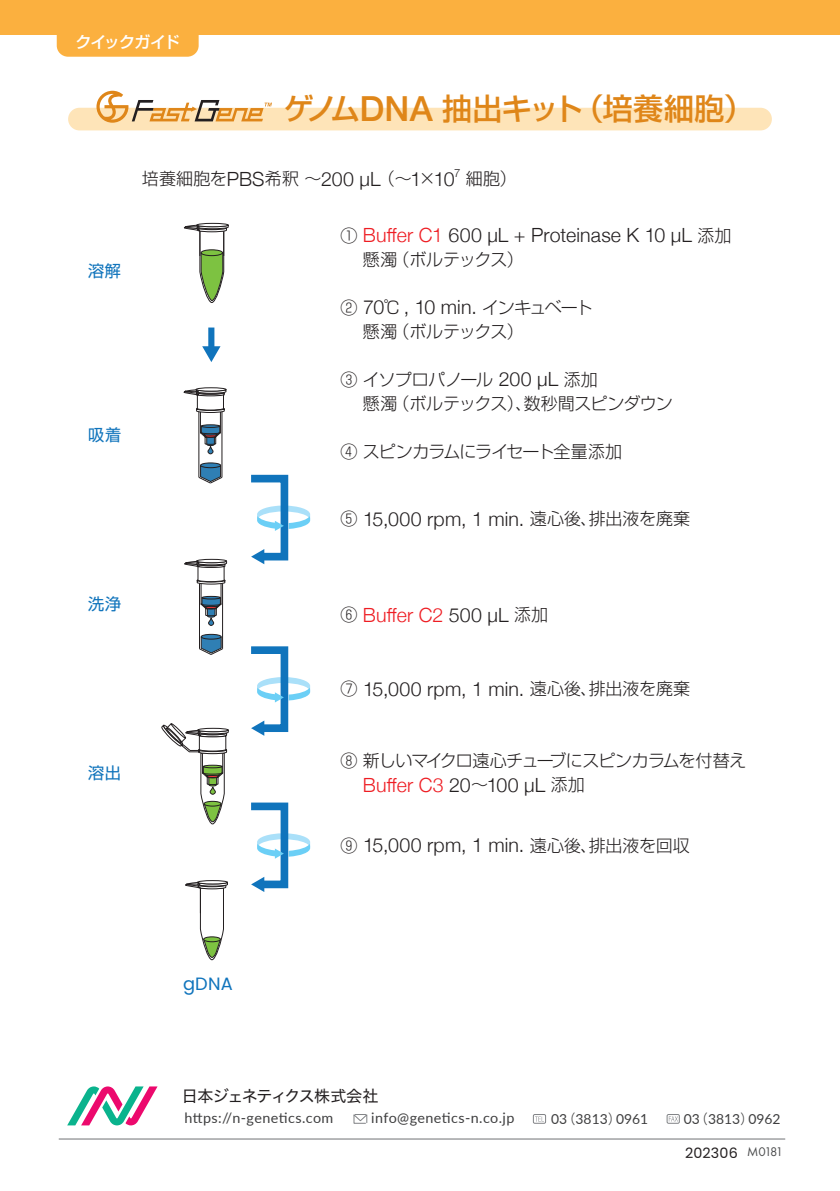
<style>
.page{position:relative;width:840px;height:1191px;background:#fff}
.page>*{position:absolute;margin:0;border:0;box-sizing:border-box;transform-origin:0 0}
.t1{font:500 30px "Shin Go Pro";letter-spacing:-.145em;color:#df8619}
.t2{font:500 30px "Shin Go Pro";letter-spacing:-.02em;color:#df8619}
.t3{font:300 19.6px "Helvetica Neue";letter-spacing:.01em;color:#231f20}
.t4{font:300 19.6px "Helvetica Neue";letter-spacing:.01em;color:#ee1d23}
.t5{font:17.8px "Poppins";color:#1074bc}
.t6{font:300 17px "Shin Go Pro";letter-spacing:-.02em;color:#231f20}
.t7{font:300 17px "Shin Go Pro";letter-spacing:-.045em;color:#231f20}
.t8{font:300 17px "Shin Go Pro";color:#231f20}
.t9{font:300 17px "Shin Go Pro";letter-spacing:-.04em;color:#231f20}
.t10{font:300 17px "Shin Go Pro";letter-spacing:-.095em;color:#231f20}
.t11{font:16.2px "Shin Go Pro";letter-spacing:.03em;color:#1074bc}
.t12{font:16px "Hiragino Sans W4";letter-spacing:-.07em;color:#231f20}
.t13{font:500 16px "Shin Go Pro";letter-spacing:-.06em;color:#fff}
.t14{font:14.4px "Lato";letter-spacing:.03em;color:#3e3e3f}
.t15{font:14.4px "Poppins";letter-spacing:.01em;color:#231f20}
.t16{font:13.8px "Lato";color:#3e3e3f}
.t17{font:13px "Futura PT";letter-spacing:-.11em;color:#4b4c4d}
.s1{font-family:"Helvetica Neue";font-size:34.4px}
.s2{font-family:"Helvetica Neue";font-size:19.6px}
.s3{color:#ee1d23}
.s4{color:#231f20}
.s5{font-family:"Koz Go Pro"}
.s6{font-family:"Rodin CID M"}
</style>
<div class="page">
<div style="left:0;top:0;width:839px;height:34px;background:#fbb03f"></div>
<div style="left:57px;top:17px;width:141px;height:40px;background:#fbb03f;border-radius:11px"></div>
<div style="left:68px;top:108px;width:703px;height:22px;background:#fee4b8;border-radius:11px"></div>
<hr style="left:198px;top:410px;width:1px;height:67px;background:#231f20">
<hr style="left:221px;top:410px;width:1px;height:67px;background:#231f20">
<svg style="left:198px;top:465px;width:25px;height:19px"></svg>
<div style="left:200px;top:463px;width:20px;height:5px;background:#2f7fb4;border-radius:50%"></div>
<div style="left:200px;top:462px;width:21px;height:6px;border:1px solid #231f20;border-radius:50%"></div>
<div style="left:196px;top:387px;width:30px;height:4px;border:1px solid #231f20;border-radius:50%"></div>
<svg style="left:183px;top:389px;width:43px;height:65px"></svg>
<svg style="left:161px;top:723px;width:68px;height:101px"></svg>
<hr style="left:199px;top:582px;width:1px;height:67px;background:#231f20">
<hr style="left:222px;top:582px;width:1px;height:67px;background:#231f20">
<svg style="left:199px;top:636px;width:24px;height:19px"></svg>
<div style="left:201px;top:634px;width:20px;height:5px;background:#2f7fb4;border-radius:50%"></div>
<div style="left:201px;top:634px;width:20px;height:5px;border:1px solid #231f20;border-radius:50%"></div>
<div style="left:196px;top:559px;width:31px;height:4px;border:1px solid #231f20;border-radius:50%"></div>
<svg style="left:184px;top:560px;width:43px;height:66px"></svg>
<div style="left:197px;top:880px;width:31px;height:4px;border:1px solid #231f20;border-radius:50%"></div>
<svg style="left:185px;top:881px;width:43px;height:79px"></svg>
<div style="left:196px;top:223px;width:32px;height:4px;border:1px solid #231f20;border-radius:50%"></div>
<svg style="left:183px;top:224px;width:46px;height:79px"></svg>
<div style="left:201px;top:250px;width:21px;height:6px;background:#7dc241;border-radius:50%"></div>
<div style="left:201px;top:249px;width:22px;height:7px;border:1px solid #231f20;border-radius:50%"></div>
<div style="left:208px;top:327px;width:6px;height:22px;background:#1074bc"></div>
<svg style="left:202px;top:346px;width:18px;height:16px"></svg>
<svg style="left:251px;top:474px;width:59px;height:90px"></svg>
<svg style="left:251px;top:646px;width:59px;height:90px"></svg>
<svg style="left:251px;top:802px;width:59px;height:90px"></svg>
<svg style="left:96px;top:91px;width:176px;height:32px"></svg>
<svg style="left:67px;top:1086px;width:90px;height:39px"></svg>
<div style="left:532px;top:1114px;width:13px;height:9px;border:1px solid #808285"></div>
<svg style="left:535px;top:1116px;width:8px;height:5px"></svg>
<div style="left:666px;top:1114px;width:13px;height:9px;border:1px solid #808285"></div>
<svg style="left:668px;top:1116px;width:9px;height:5px"></svg>
<svg style="left:353px;top:1114px;width:14px;height:10px"></svg>
<hr style="left:59px;top:1138px;width:725px;height:1px;background:#808285">
<p class="t13" style="left:75px;top:29px;width:106px">クイックガイド</p>
<p class="t1" style="left:283px;top:84px;width:300px">ゲノム<span class="s1">DNA</span> 抽出キット</p>
<p class="t2" style="left:573px;top:84px;width:181px">（培養細胞(</p>
<p class="t6" style="left:142px;top:165px;width:181px">培養細胞を<span class="s2">PBS</span>希釈～</p>
<p class="t3" style="left:321px;top:163px;width:61px">200 µL</p>
<p class="t3" style="left:434px;top:163px;width:28px">10<sup>7</sup></p>
<p class="t6" style="left:377px;top:165px;width:59px">（～ ×<span class="s2">1</span></p>
<p class="t6" style="left:465px;top:165px;width:52px">細胞(</p>
<p class="t11" style="left:88px;top:258px;width:34px">溶解</p>
<p class="t11" style="left:88px;top:422px;width:35px">吸着</p>
<p class="t11" style="left:88px;top:590px;width:34px">洗浄</p>
<p class="t11" style="left:88px;top:759px;width:34px">溶出</p>
<p class="t6" style="left:340px;top:221px;width:18px">①</p>
<p class="t6" style="left:697px;top:221px;width:36px">添加</p>
<p class="t3" style="left:363px;top:219px;width:330px"><span class="s3">Buffer C1</span> 600 µL + Proteinase K 10 µL</p>
<p class="t6" style="left:392px;top:245px;width:133px">（ボルテックス(</p>
<p class="t6" style="left:363px;top:245px;width:36px">懸濁</p>
<p class="t6" style="left:383px;top:293px;width:18px">℃</p>
<p class="t6" style="left:340px;top:293px;width:18px">②</p>
<p class="t3" style="left:403px;top:291px;width:74px">, 10 min.</p>
<p class="t3" style="left:363px;top:291px;width:23px">70</p>
<p class="t10" style="left:482px;top:293px;width:112px">インキュベート</p>
<p class="t6" style="left:392px;top:317px;width:133px">（ボルテックス(</p>
<p class="t6" style="left:363px;top:317px;width:36px">懸濁</p>
<p class="t9" style="left:340px;top:365px;width:154px">③ イソプロパノール</p>
<p class="t6" style="left:563px;top:365px;width:36px">添加</p>
<p class="t3" style="left:498px;top:363px;width:61px">200 µL</p>
<p class="t6" style="left:523px;top:389px;width:150px">数秒間スピンダウン</p>
<p class="t6" style="left:392px;top:389px;width:141px">（ボルテックス）、</p>
<p class="t6" style="left:363px;top:389px;width:36px">懸濁</p>
<p class="t7" style="left:340px;top:437px;width:283px">④ スピンカラムにライセート全量添加</p>
<p class="t6" style="left:340px;top:505px;width:18px">⑤</p>
<p class="t8" style="left:529px;top:505px;width:162px">遠心後排出液を廃棄</p>
<p class="t3" style="left:363px;top:503px;width:163px">15,000 rpm 1, min.</p>
<p class="t6" style="left:580px;top:505px;width:18px">、</p>
<p class="t6" style="left:340px;top:601px;width:18px">⑥</p>
<p class="t6" style="left:514px;top:601px;width:36px">添加</p>
<p class="t4" style="left:363px;top:599px;width:147px">Buffer C2 <span class="s4">500 µL</span></p>
<p class="t6" style="left:340px;top:675px;width:18px">⑦</p>
<p class="t8" style="left:529px;top:675px;width:162px">遠心後排出液を廃棄</p>
<p class="t3" style="left:363px;top:673px;width:163px">15,000 rpm 1, min.</p>
<p class="t6" style="left:580px;top:675px;width:18px">、</p>
<p class="t7" style="left:340px;top:747px;width:407px">⑧ 新しいマイクロ遠心チューブにスピンカラムを付替え</p>
<p class="t6" style="left:550px;top:771px;width:36px">添加</p>
<p class="t4" style="left:363px;top:769px;width:109px">Buffer C3 <span class="s4">20</span></p>
<p class="t3" style="left:486px;top:769px;width:60px">100 µL</p>
<p class="t6" style="left:471px;top:771px;width:18px">～</p>
<p class="t5" style="left:183px;top:973px;width:51px">gDNA</p>
<p class="t6" style="left:340px;top:831px;width:18px">⑨</p>
<p class="t6" style="left:529px;top:831px;width:162px">遠心後排出液を回収</p>
<p class="t3" style="left:363px;top:829px;width:163px">15,000 rpm 1, min.</p>
<p class="t6" style="left:580px;top:831px;width:18px">、</p>
<p class="t12" style="left:182px;top:1081px;width:198px">日本ジェネティクス株式会社</p>
<p class="t14" style="left:184px;top:1107px;width:165px">https:// -n genetics.com<span class="s5">　</span></p>
<p class="t14" style="left:371px;top:1107px;width:145px">info@genetics .n- c o j p.</p>
<p class="t16" style="left:561px;top:1108px;width:61px"><span class="s6">)</span>3813<span class="s6">(</span></p>
<p class="t16" style="left:551px;top:1108px;width:18px">03</p>
<p class="t16" style="left:615px;top:1108px;width:34px">0961</p>
<p class="t16" style="left:693px;top:1108px;width:61px"><span class="s6">)</span>3813<span class="s6">(</span></p>
<p class="t16" style="left:683px;top:1108px;width:18px">03</p>
<p class="t16" style="left:748px;top:1108px;width:34px">0962</p>
<p class="t15" style="left:684px;top:1144px;width:54px">202306</p>
<p class="t17" style="left:746px;top:1144px;width:38px">M0181</p>
</div>
